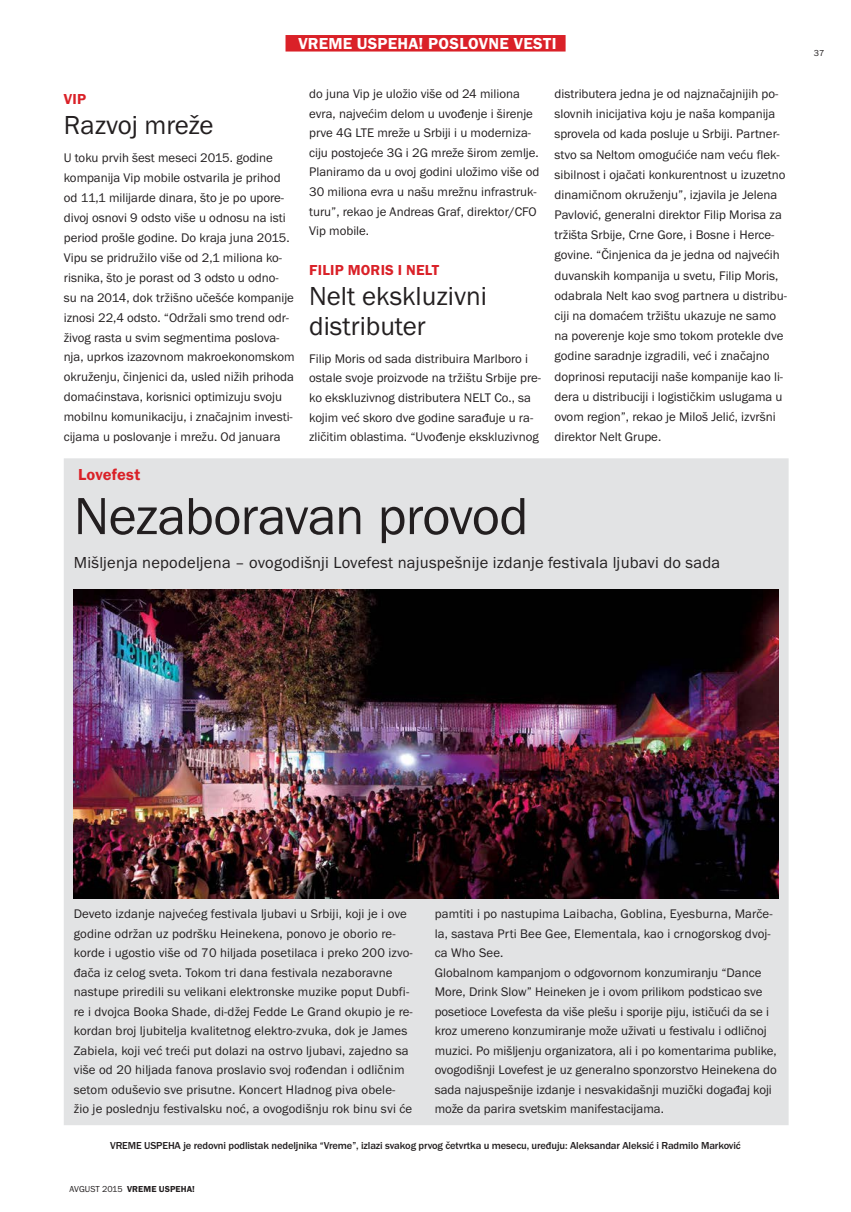
<style>
.page{position:relative;width:851px;height:1212px;background:#fff}
.page>*{position:absolute;margin:0;border:0;box-sizing:border-box;transform-origin:0 0}
.t1{font:54px "Franklin Got Itc TOT Boo";letter-spacing:-.02em;color:#231f20}
.t2{font:27px/30.2px "Franklin Got Itc TOT Boo";color:#231f20}
.t3{font:16.5px "Franklin Got Itc TOT Boo";letter-spacing:.015em;color:#231f20}
.t4{font:16.5px "Franklin Got Itc TOT Dem";letter-spacing:.015em;color:#fff}
.t5{font:16.5px "Franklin Got Itc TOT Dem";letter-spacing:.01em;color:#da2128}
.t6{font:15px "Franklin Got Itc TOT Dem";letter-spacing:.015em;color:#da2128}
.t7{font:12.9px/19.5px "Franklin Got Itc TOT Boo";color:#231f20}
.t8{font:500 10.5px "Franklin Got Itc TOT";letter-spacing:-.01em;color:#231f20}
.t9{font:9px "Franklin Got Itc TOT Dem";letter-spacing:.01em;color:#231f20}
.t10{font:9px "Franklin Got Itc TOT Boo";color:#231f20}
.s1{font-family:"Franklin Got Itc TOT Boo"}
</style>
<div class="page">
<div style="left:285px;top:35px;width:280px;height:17px;background:#da2128"></div>
<div style="left:64px;top:459px;width:723px;height:665px;background:#e2e3e4"></div>
<img style="left:73px;top:589px;width:705px;height:310px">
<p class="t4" style="left:298px;top:38px;width:259px">VREME USPEHA! POSLOVNE VESTI</p>
<p class="t6" style="left:64px;top:94px;width:24px">VIP</p>
<p class="t2" style="left:64px;top:112px;width:151px">Razvoj mreže</p>
<p class="t7" style="left:64px;top:149px;width:232px;line-height:20px">U toku prvih šest meseci 2015. godine kompanija Vip mobile ostvarila je prihod od 11,1 milijarde dinara, što je po upore&shy;divoj osnovi 9 odsto više u odnosu na isti period prošle godine. Do kraja juna 2015.<br>Vipu se pridružilo više od 2,1 miliona ko&shy;risnika, što je porast od 3 odsto u odno&shy;su na 2014, dok tržišno učešće kompanije iznosi 22,4 odsto. “Održali smo trend odr&shy;živog rasta u svim segmentima poslova&shy;nja, uprkos izazovnom makroekonomskom okruženju, činjenici da, usled nižih prihoda domaćinstava, korisnici optimizuju svoju mobilnu komunikaciju, i značajnim investi&shy;cijama u poslovanje i mrežu. Od januara</p>
<p class="t7" style="left:309px;top:85px;width:232px">do juna Vip je uložio više od 24 miliona evra, najvećim delom u uvođenje i širenje prve 4G LTE mreže u Srbiji i u moderniza&shy;ciju postojeće 3G i 2G mreže širom zemlje.<br>Planiramo da u ovoj godini uložimo više od 30 miliona evra u našu mrežnu infrastruk&shy;turu”, rekao je Andreas Graf, direktor/CFO Vip mobile.</p>
<p class="t6" style="left:309px;top:265px;width:131px">FILIP MORIS I NELT</p>
<p class="t2" style="left:309px;top:282px;width:179px">Nelt ekskluzivni distributer</p>
<p class="t7" style="left:309px;top:349px;width:233px">Filip Moris od sada distribuira Marlboro i ostale svoje proizvode na tržištu Srbije pre&shy;ko ekskluzivnog distributera NELT Co., sa kojim već skoro dve godine sarađuje u ra&shy;zličitim oblastima. “Uvođenje ekskluzivnog</p>
<p class="t7" style="left:554px;top:84px;width:234px;line-height:20.2px">distributera jedna je od najznačajnijih po&shy;slovnih inicijativa koju je naša kompanija sprovela od kada posluje u Srbiji. Partner&shy;stvo sa Neltom omogućiće nam veću flek&shy;sibilnost i ojačati konkurentnost u izuzetno dinamičnom okruženju”, izjavila je Jelena Pavlović, generalni direktor Filip Morisa za tržišta Srbije, Crne Gore, i Bosne i Herce&shy;govine. “Činjenica da je jedna od najvećih duvanskih kompanija u svetu, Filip Moris, odabrala Nelt kao svog partnera u distribu&shy;ciji na domaćem tržištu ukazuje ne samo na poverenje koje smo tokom protekle dve godine saradnje izgradili, već i značajno doprinosi reputaciji naše kompanije kao li&shy;dera u distribuciji i logističkim uslugama u ovom region”, rekao je Miloš Jelić, izvršni direktor Nelt Grupe.</p>
<p class="t5" style="left:78px;top:469px;width:64px">Lovefest</p>
<p class="t1" style="left:74px;top:495px;width:456px">Nezaboravan provod</p>
<p class="t3" style="left:74px;top:556px;width:648px">Mišljenja nepodeljena – ovogodišnji Lovefest najuspešnije izdanje festivala ljubavi do sada</p>
<p class="t10" style="left:813px;top:50px;width:12px">37</p>
<p class="t7" style="left:74px;top:905px;width:340px">Deveto izdanje najvećeg festivala ljubavi u Srbiji, koji je i ove godine održan uz podršku Heinekena, ponovo je oborio re&shy;korde i ugostio više od 70 hiljada posetilaca i preko 200 izvo&shy;đača iz celog sveta. Tokom tri dana festivala nezaboravne nastupe priredili su velikani elektronske muzike poput Dubfi&shy;re i dvojca Booka Shade, di-džej Fedde Le Grand okupio je re&shy;kordan broj ljubitelja kvalitetnog elektro-zvuka, dok je James Zabiela, koji već treći put dolazi na ostrvo ljubavi, zajedno sa više od 20 hiljada fanova proslavio svoj rođendan i odličnim setom oduševio sve prisutne. Koncert Hladnog piva obele&shy;žio je poslednju festivalsku noć, a ovogodišnju rok binu svi će</p>
<p class="t7" style="left:434px;top:905px;width:343px">pamtiti i po nastupima Laibacha, Goblina, Eyesburna, Marče&shy;la, sastava Prti Bee Gee, Elementala, kao i crnogorskog dvoj&shy;ca Who See.<br>Globalnom kampanjom o odgovornom konzumiranju “Dance More, Drink Slow” Heineken je i ovom prilikom podsticao sve posetioce Lovefesta da više plešu i sporije piju, ističući da se i kroz umereno konzumiranje može uživati u festivalu i odličnoj muzici. Po mišljenju organizatora, ali i po komentarima publike, ovogodišnji Lovefest je uz generalno sponzorstvo Heinekena do sada najuspešnije izdanje i nesvakidašnji muzički događaj koji može da parira svetskim manifestacijama.</p>
<p class="t8" style="left:110px;top:1142px;width:632px">VREME USPEHA je redovni podlistak nedeljnika “Vreme”, izlazi svakog prvog četvrtka u mesecu, uređuju: Aleksandar Aleksić i Radmilo Marković</p>
<p class="t9" style="left:70px;top:1186px;width:127px"><span class="s1">AVGUST 2015</span> VREME USPEHA!</p>
</div>
